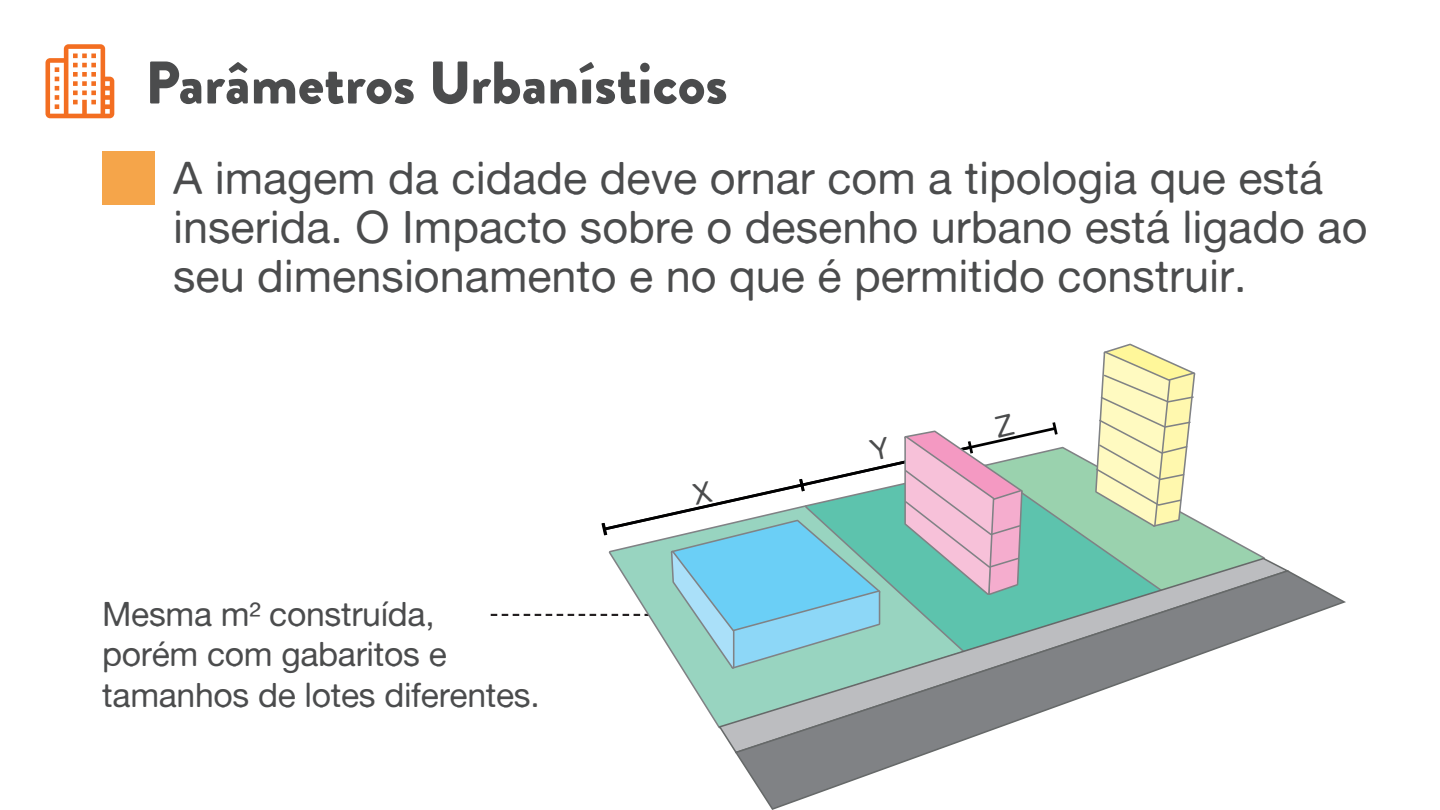
<style>
.page{position:relative;width:1440px;height:810px;background:#fff}
.page>*{position:absolute;margin:0;border:0;box-sizing:border-box;transform-origin:0 0}
.t1{font:900 60px "Brandon Grotesque";color:#4b4c4d}
.t2{font:45px/48.8px "Alte Haas Grotesk";color:#4b4c4d}
.t3{font:33.75px/40.5px "Alte Haas Grotesk";letter-spacing:-.01em;color:#4b4c4d}
</style>
<div class="page">
<svg style="left:681px;top:669px;width:37px;height:58px"></svg>
<svg style="left:734px;top:569px;width:612px;height:241px"></svg>
<svg style="left:45px;top:44px;width:69px;height:74px"></svg>
<div style="left:102px;top:152px;width:53px;height:53px;background:#f5a54a"></div>
<svg style="left:491px;top:344px;width:774px;height:325px"></svg>
<h1 class="t1" style="left:145px;top:40px;width:584px">Parâmetros Urbanísticos</h1>
<p class="t2" style="left:173px;top:153px;width:1196px">A imagem da cidade deve ornar com a tipologia que está inserida. O Impacto sobre o desenho urbano está ligado ao seu dimensionamento e no que é permitido construir.</p>
<p class="t3" style="left:102px;top:593px;width:439px">Mesma m² construída,<br>porém com gabaritos e tamanhos de lotes diferentes.</p>
</div>
